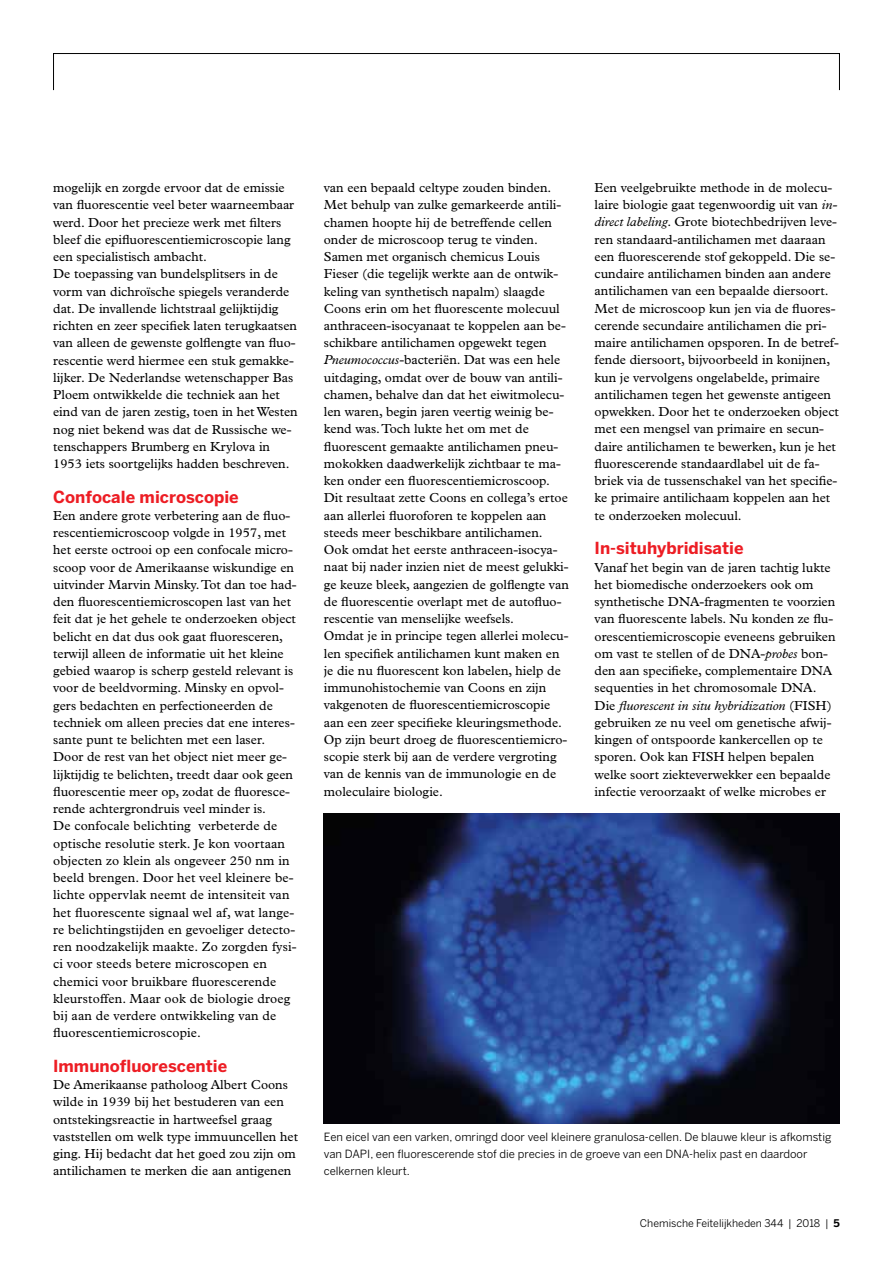
<style>
.page{position:relative;width:893px;height:1263px;background:#fff}
.page>*{position:absolute;margin:0;border:0;box-sizing:border-box;transform-origin:0 0}
.t1{font:700 16.5px "Benton Sans";color:#ed1d24}
.t2{font:13.2px/17.2px "Plantin Std";color:#000}
.t3{font:11.25px/17.2px "Benton Sans";color:#000}
.t4{font:10.5px "Benton Sans";color:#000}
.s1{font-style:italic}
.s2{font-weight:700}
</style>
<div class="page">
<div style="left:53px;top:53px;width:787px;height:37px;border:1px solid #000"></div>
<img style="left:324px;top:813px;width:516px;height:311px">
<p class="t2" style="left:53px;top:179px;width:246px">mogelijk en zorgde ervoor dat de emissie van fluorescentie veel beter waarneembaar werd. Door het precieze werk met filters bleef die epifluorescentiemicroscopie lang een specialistisch ambacht.<br>De toepassing van bundelsplitsers in de vorm van dichroïsche spiegels veranderde dat. De invallende lichtstraal gelijktijdig richten en zeer specifiek laten terugkaatsen van alleen de gewenste golflengte van fluo&shy;rescentie werd hiermee een stuk gemakke&shy;lijker. De Nederlandse wetenschapper Bas Ploem ontwikkelde die techniek aan het eind van de jaren zestig, toen in het Westen nog niet bekend was dat de Russische we&shy;tenschappers Brumberg en Krylova in 1953 iets soortgelijks hadden beschreven.</p>
<p class="t1" style="left:53px;top:487px;width:187px">Confocale microscopie</p>
<p class="t2" style="left:53px;top:507px;width:245px">Een andere grote verbetering aan de fluo&shy;rescentiemicroscoop volgde in 1957, met het eerste octrooi op een confocale micro&shy;scoop voor de Amerikaanse wiskundige en uitvinder Marvin Minsky. Tot dan toe had&shy;den fluorescentiemicroscopen last van het feit dat je het gehele te onderzoeken object belicht en dat dus ook gaat fluoresceren, terwijl alleen de informatie uit het kleine gebied waarop is scherp gesteld relevant is voor de beeldvorming. Minsky en opvol&shy;gers bedachten en perfectioneerden de techniek om alleen precies dat ene interes&shy;sante punt te belichten met een laser.<br>Door de rest van het object niet meer ge&shy;lijktijdig te belichten, treedt daar ook geen fluorescentie meer op, zodat de fluoresce&shy;rende achtergrondruis veel minder is.<br>De confocale belichting verbeterde de optische resolutie sterk. Je kon voortaan objecten zo klein als ongeveer 250 nm in beeld brengen. Door het veel kleinere be&shy;lichte oppervlak neemt de intensiteit van het fluorescente signaal wel af, wat lange&shy;re belichtingstijden en gevoeliger detecto&shy;ren noodzakelijk maakte. Zo zorgden fysi&shy;ci voor steeds betere microscopen en chemici voor bruikbare fluorescerende kleurstoffen. Maar ook de biologie droeg bij aan de verdere ontwikkeling van de fluorescentiemicroscopie.</p>
<p class="t1" style="left:53px;top:1056px;width:176px">Immunofluorescentie</p>
<p class="t2" style="left:53px;top:1076px;width:246px">De Amerikaanse patholoog Albert Coons wilde in 1939 bij het bestuderen van een ontstekingsreactie in hartweefsel graag vaststellen om welk type immuuncellen het ging. Hij bedacht dat het goed zou zijn om antilichamen te merken die aan antigenen</p>
<p class="t2" style="left:324px;top:179px;width:246px">van een bepaald celtype zouden binden.<br>Met behulp van zulke gemarkeerde antili&shy;chamen hoopte hij de betreffende cellen onder de microscoop terug te vinden.<br>Samen met organisch chemicus Louis Fieser (die tegelijk werkte aan de ontwik&shy;keling van synthetisch napalm) slaagde Coons erin om het fluorescente molecuul anthraceen-isocyanaat te koppelen aan be&shy;schikbare antilichamen opgewekt tegen <span class="s1">Pneumococcus</span>-bacteriën. Dat was een hele uitdaging, omdat over de bouw van antili&shy;chamen, behalve dan dat het eiwitmolecu&shy;len waren, begin jaren veertig weinig be&shy;kend was. Toch lukte het om met de fluorescent gemaakte antilichamen pneu&shy;mokokken daadwerkelijk zichtbaar te ma&shy;ken onder een fluorescentiemicroscoop.<br>Dit resultaat zette Coons en collega’s ertoe aan allerlei fluoroforen te koppelen aan steeds meer beschikbare antilichamen.<br>Ook omdat het eerste anthraceen-isocya&shy;naat bij nader inzien niet de meest gelukki&shy;ge keuze bleek, aangezien de golflengte van de fluorescentie overlapt met de autofluo&shy;rescentie van menselijke weefsels.<br>Omdat je in principe tegen allerlei molecu&shy;len specifiek antilichamen kunt maken en je die nu fluorescent kon labelen, hielp de immunohistochemie van Coons en zijn vakgenoten de fluorescentiemicroscopie aan een zeer specifieke kleuringsmethode.<br>Op zijn beurt droeg de fluorescentiemicro&shy;scopie sterk bij aan de verdere vergroting van de kennis van de immunologie en de moleculaire biologie.</p>
<p class="t2" style="left:595px;top:179px;width:246px">Een veelgebruikte methode in de molecu&shy;laire biologie gaat tegenwoordig uit van <span class="s1">in&shy;direct labeling</span>. Grote biotechbedrijven leve&shy;ren standaard-antilichamen met daaraan een fluorescerende stof gekoppeld. Die se&shy;cundaire antilichamen binden aan andere antilichamen van een bepaalde diersoort.<br>Met de microscoop kun jen via de fluores&shy;cerende secundaire antilichamen die pri&shy;maire antilichamen opsporen. In de betref&shy;fende diersoort, bijvoorbeeld in konijnen, kun je vervolgens ongelabelde, primaire antilichamen tegen het gewenste antigeen opwekken. Door het te onderzoeken object met een mengsel van primaire en secun&shy;daire antilichamen te bewerken, kun je het fluorescerende standaardlabel uit de fa&shy;briek via de tussenschakel van het specifie&shy;ke primaire antilichaam koppelen aan het te onderzoeken molecuul.</p>
<p class="t1" style="left:595px;top:538px;width:150px">In-situhybridisatie</p>
<p class="t2" style="left:595px;top:559px;width:242px">Vanaf het begin van de jaren tachtig lukte het biomedische onderzoekers ook om synthetische DNA-fragmenten te voorzien van fluorescente labels. Nu konden ze flu&shy;orescentiemicroscopie eveneens gebruiken om vast te stellen of de DNA-<span class="s1">probes</span> bon&shy;den aan specifieke, complementaire DNA sequenties in het chromosomale DNA.<br>Die <span class="s1">fluorescent in situ hybridization</span> (FISH) gebruiken ze nu veel om genetische afwij&shy;kingen of ontspoorde kankercellen op te sporen. Ook kan FISH helpen bepalen welke soort ziekteverwekker een bepaalde infectie veroorzaakt of welke microbes er</p>
<p class="t3" style="left:324px;top:1128px;width:509px">Een eicel van een varken, omringd door veel kleinere granulosa-cellen. De blauwe kleur is afkomstig van DAPI, een fluorescerende stof die precies in de groeve van een DNA-helix past en daardoor celkernen kleurt.</p>
<p class="t4" style="left:640px;top:1217px;width:201px">Chemische Feitelijkheden 344 | 2018 | <span class="s2">5</span></p>
</div>
